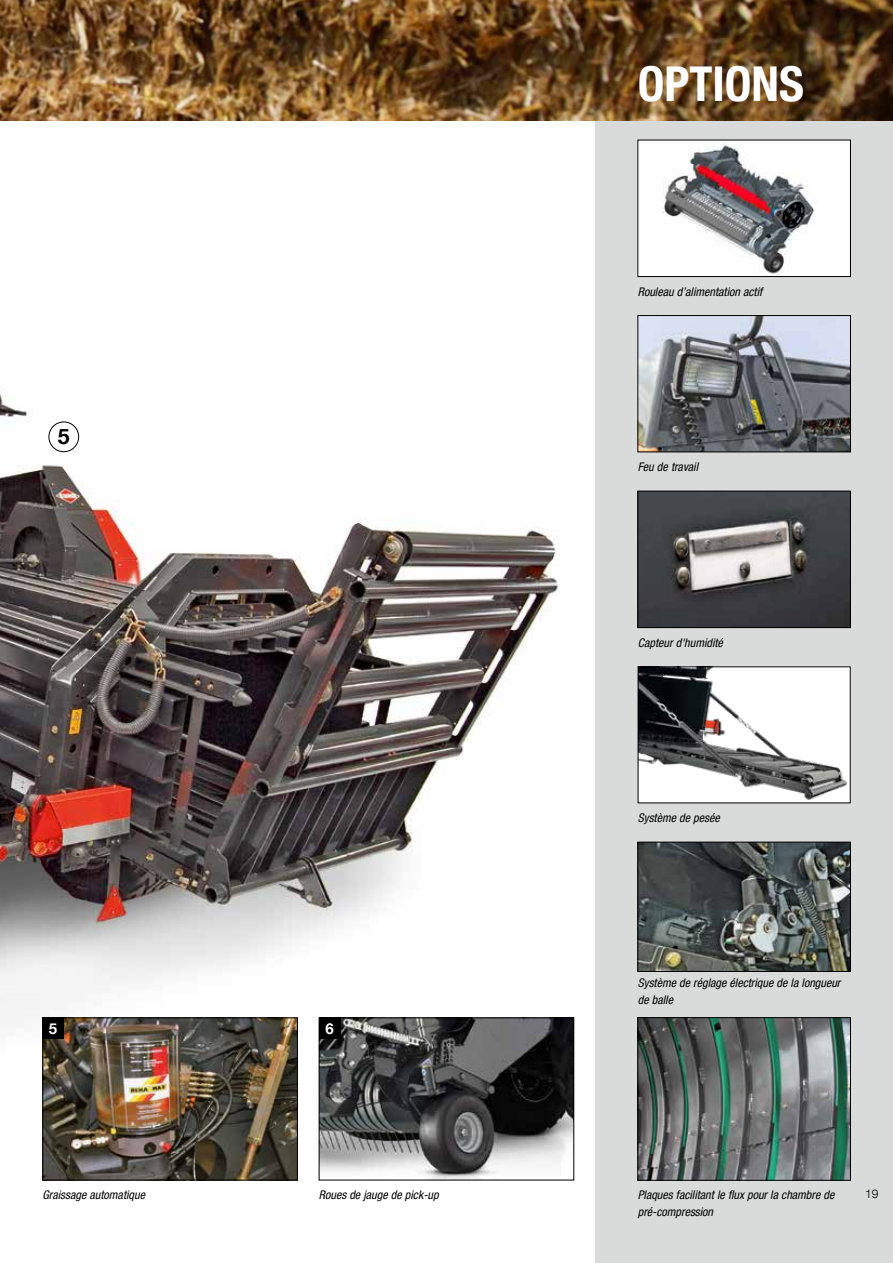
<style>
.page{position:relative;width:893px;height:1263px;background:#fff}
.page>*{position:absolute;margin:0;border:0;box-sizing:border-box;transform-origin:0 0}
.t1{font:700 condensed 48px "Helvetica Neue LT Com";color:#fff}
.t2{font:700 21.3px "Helvetica Neue LT Com";color:#000}
.t3{font:700 15px "Helvetica Neue LT Com";color:#fff}
.t4{font:italic condensed 12px/16.5px "Helvetica Neue LT Com";color:#000}
.t5{font:300 12px "Helvetica Neue LT Com";color:#000}
</style>
<div class="page">
<img style="left:0;top:391px;width:575px;height:769px">
<div style="left:595px;top:115px;width:298px;height:1148px;background:#d9dada"></div>
<img style="left:45px;top:1020px;width:251px;height:158px">
<div style="left:43px;top:1018px;width:255px;height:162px;border:1px solid #000"></div>
<div style="left:43px;top:1018px;width:21px;height:21px;background:#000"></div>
<img style="left:640px;top:493px;width:209px;height:133px">
<div style="left:638px;top:491px;width:213px;height:137px;border:1px solid #000"></div>
<img style="left:640px;top:669px;width:208px;height:132px">
<div style="left:638px;top:667px;width:212px;height:136px;border:1px solid #000"></div>
<img style="left:640px;top:844px;width:209px;height:126px">
<div style="left:638px;top:842px;width:213px;height:130px;border:1px solid #000"></div>
<img style="left:640px;top:1019px;width:209px;height:159px">
<div style="left:638px;top:1017px;width:213px;height:163px;border:1px solid #000"></div>
<img style="left:0;top:0;width:893px;height:121px">
<img style="left:321px;top:1020px;width:251px;height:158px">
<div style="left:319px;top:1018px;width:255px;height:162px;border:1px solid #000"></div>
<div style="left:319px;top:1018px;width:21px;height:21px;background:#000"></div>
<img style="left:640px;top:317px;width:209px;height:133px">
<div style="left:638px;top:315px;width:213px;height:137px;border:1px solid #000"></div>
<img style="left:640px;top:142px;width:209px;height:133px">
<div style="left:638px;top:140px;width:213px;height:137px;border:1px solid #000"></div>
<div style="left:49px;top:422px;width:30px;height:30px;background:#fff;border-radius:50%"></div>
<div style="left:49px;top:422px;width:30px;height:30px;border:1px solid #000;border-radius:50%"></div>
<h2 class="t2" style="left:58px;top:423px;width:13px">5</h2>
<p class="t3" style="left:49px;top:1019px;width:10px">5</p>
<p class="t4" style="left:43px;top:1187px;width:104px">Graissage automatique</p>
<p class="t3" style="left:325px;top:1019px;width:10px">6</p>
<p class="t4" style="left:319px;top:1187px;width:121px">Roues de jauge de pick-up</p>
<h1 class="t1" style="left:638px;top:55px;width:168px">OPTIONS</h1>
<p class="t4" style="left:638px;top:283px;width:126px">Rouleau d’alimentation actif</p>
<p class="t4" style="left:638px;top:458px;width:62px">Feu de travail</p>
<p class="t4" style="left:638px;top:634px;width:87px">Capteur d'humidité</p>
<p class="t4" style="left:638px;top:810px;width:83px">Système de pesée</p>
<p class="t4" style="left:638px;top:974px;width:204px">Système de réglage électrique de la longueur de balle</p>
<p class="t4" style="left:638px;top:1187px;width:198px">Plaques facilitant le flux pour la chambre de pré-compression</p>
<p class="t5" style="left:865px;top:1186px;width:15px">19</p>
</div>
